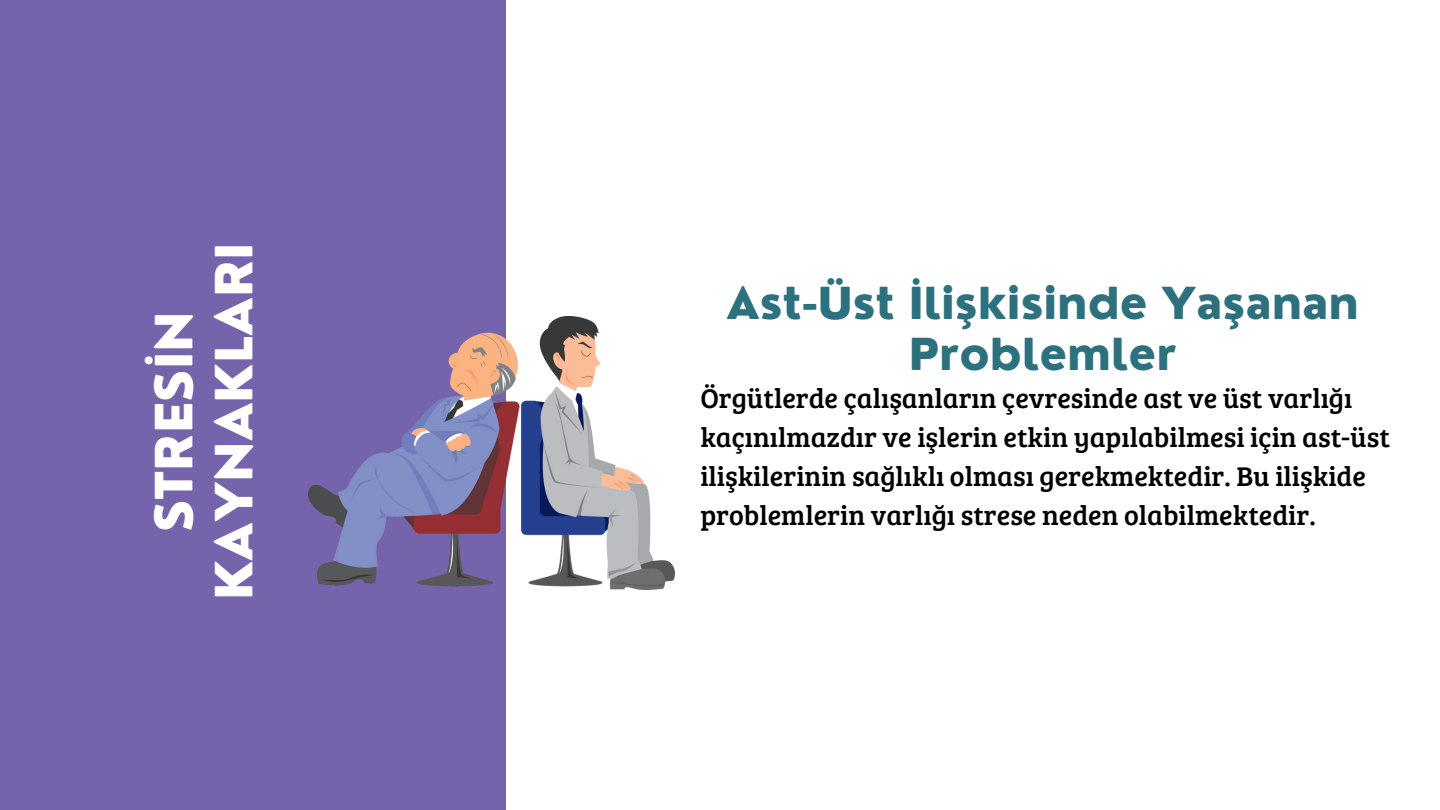
<style>
.page{position:relative;width:1440px;height:810px;background:#fff}
.page>*{position:absolute;margin:0;border:0;box-sizing:border-box;transform-origin:0 0}
.t1{font:800 50px "Nourd";color:#fff}
.t2{font:800 43px/51px "Nourd";color:#2c717d;text-align:center}
.t3{font:27.9px/39px "Bree Serif";color:#000}
</style>
<div class="page">
<div style="left:0;top:0;width:506px;height:810px;background:#7564ab"></div>
<img style="left:308px;top:316px;width:366px;height:273px">
<h1 class="t1" style="left:143px;top:532px;width:222px;rotate:-90deg">STRESİN</h1>
<h1 class="t1" style="left:203px;top:600px;width:359px;rotate:-90deg">KAYNAKLARI</h1>
<h2 class="t2" style="left:727px;top:277px;width:634px">Ast-Üst İlişkisinde Yaşanan<br>Problemler</h2>
<p class="t3" style="left:700px;top:377px;width:691px">Örgütlerde çalışanların çevresinde ast ve üst varlığı kaçınılmazdır ve işlerin etkin yapılabilmesi için ast-üst ilişkilerinin sağlıklı olması gerekmektedir. Bu ilişkide</p>
<p class="t3" style="left:700px;top:494px;width:617px">problemlerin varlığı strese neden olabilmektedir.</p>
</div>
